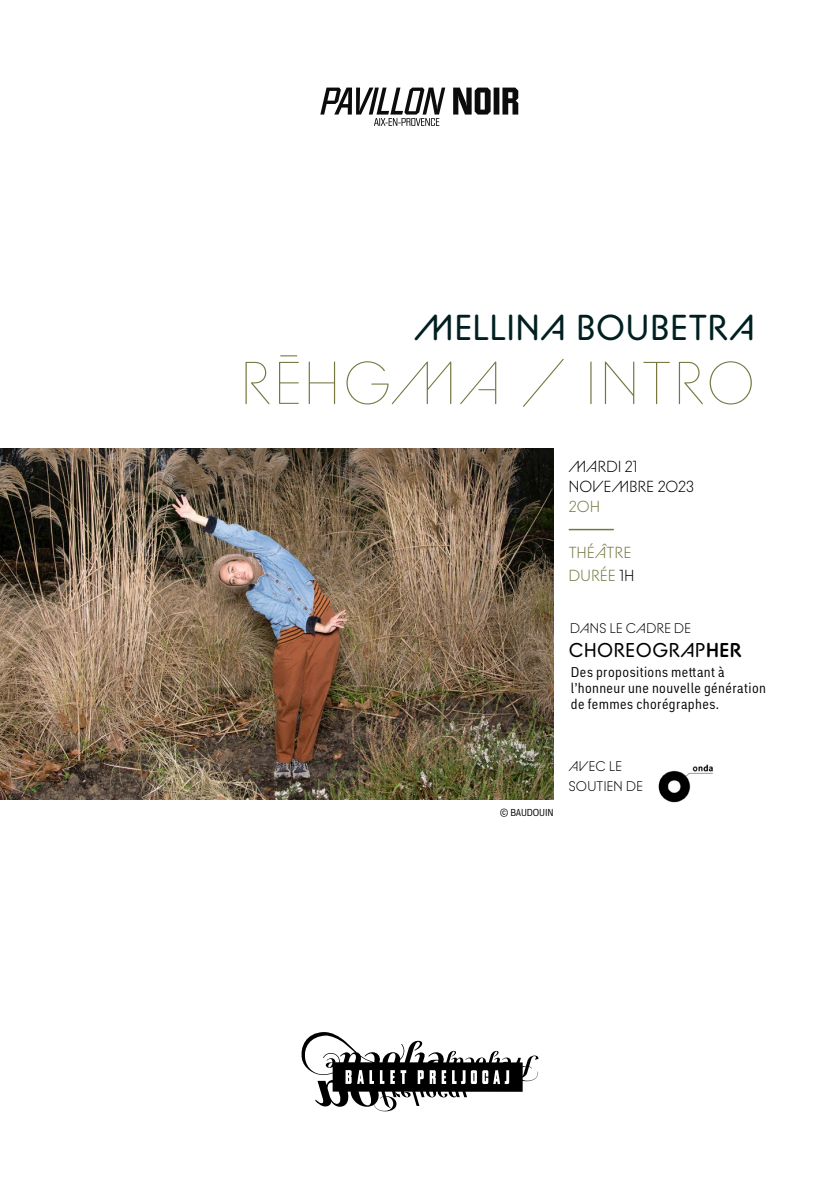
<style>
.page{position:relative;width:840px;height:1191px;background:#fff}
.page>*{position:absolute;margin:0;border:0;box-sizing:border-box;transform-origin:0 0}
.t1{font:60px "BC Alphapipe TSB";letter-spacing:.055em;color:#757640}
.t2{font:36px "BC Alphapipe RB";letter-spacing:.02em;color:#001f21}
.t3{font:20px "BC Alphapipe RB";letter-spacing:.03em;color:#000}
.t4{font:16px/20px "BC Alphapipe L";letter-spacing:.015em;color:#000}
.t5{font:16px "BC Alphapipe L";letter-spacing:.02em;color:#757640}
.t6{font:condensed 14px/16px "Embarcadero MVB Pro";letter-spacing:.035em;color:#000}
.t7{font:14px/20px "BC Alphapipe L";letter-spacing:.015em;color:#000}
.t8{font:condensed 10px "Embarcadero MVB Pro";letter-spacing:-.01em;color:#000}
.s1{color:#000}
.s2{font-family:"BC Alphapipe TSB";font-weight:700}
</style>
<div class="page">
<svg style="left:301px;top:1032px;width:237px;height:79px"></svg>
<svg style="left:453px;top:88px;width:65px;height:27px"></svg>
<svg style="left:320px;top:88px;width:125px;height:38px"></svg>
<hr style="left:568px;top:529px;width:45px;height:1px;background:#757640">
<img style="left:0;top:448px;width:553px;height:351px">
<img style="left:658px;top:764px;width:54px;height:39px">
<h2 class="t2" style="left:414px;top:305px;width:341px">MELLINA BOUBETRA</h2>
<h1 class="t1" style="left:241px;top:347px;width:515px">RĒHGMA / INTRO</h1>
<p class="t4" style="left:568px;top:456px;width:127px">MARDI 21<br>NOVEMBRE 2023</p>
<p class="t5" style="left:568px;top:497px;width:33px">20H</p>
<p class="t5" style="left:568px;top:543px;width:64px">THÉÂTRE</p>
<p class="t5" style="left:568px;top:565px;width:67px">DURÉE <span class="s1">1H</span></p>
<p class="t7" style="left:570px;top:618px;width:122px">DANS LE CADRE DE</p>
<h3 class="t3" style="left:568px;top:637px;width:174px">CHOREOGRAP<span class="s2">HER</span></h3>
<p class="t6" style="left:570px;top:664px;width:196px">Des propositions mettant à l’honneur une nouvelle génération de femmes chorégraphes.</p>
<p class="t8" style="left:499px;top:805px;width:55px">© BAUDOUIN</p>
<p class="t7" style="left:568px;top:755px;width:76px">AVEC LE<br>SOUTIEN DE</p>
</div>
